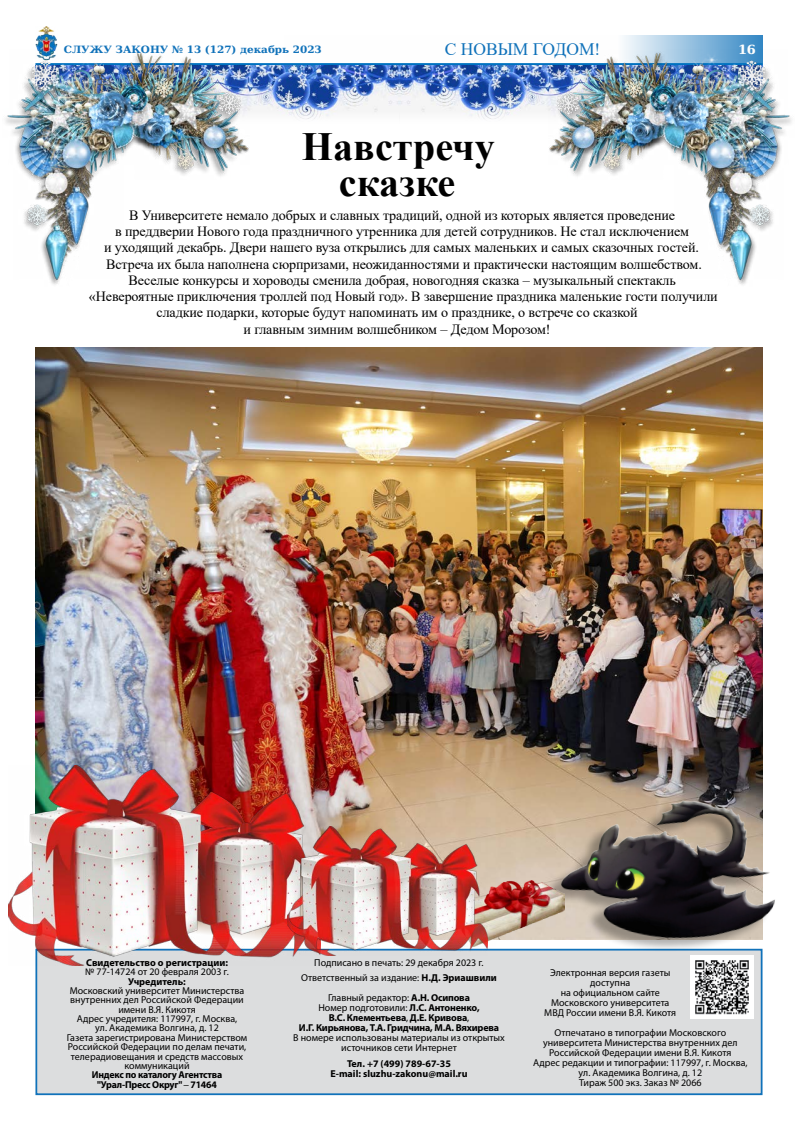
<style>
.page{position:relative;width:798px;height:1134px;background:#fff}
.page>*{position:absolute;margin:0;border:0;box-sizing:border-box;transform-origin:0 0}
.t1{font:700 40px/35px "Times New Roman";color:#000;text-align:center}
.t2{font:17.5px "Times New Roman";color:#1072ba}
.t3{font:14.12px "Times New Roman";letter-spacing:-.01em;color:#000}
.t4{font:700 12.5px "DejaVu Serif";color:#fff;scale:1.04 1}
.t5{font:10px/10px "Myriad Pro";color:#000;text-align:center}
.t6{font:700 10px/10px "Myriad Pro";letter-spacing:-.015em;color:#000;text-align:center}
.t7{font:700 10px "DejaVu Serif";color:#1072ba;scale:1.04 1}
.s1{font-family:"Times New Roman"}
.s2{font-weight:700}
.s3{font-weight:400}
</style>
<div class="page">
<svg style="left:624px;top:35px;width:138px;height:14px;background:#93bfdf"></svg>
<img style="left:35px;top:26px;width:22px;height:23px">
<hr style="left:35px;top:63px;width:727px;height:2px;background:#0072c0">
<div style="left:35px;top:949px;width:727px;height:146px;background:#dcddde;border:2px solid #1072ba"></div>
<img style="left:690px;top:966px;width:63px;height:52px">
<img style="left:35px;top:348px;width:727px;height:533px">
<img style="left:249px;top:65px;width:299px;height:54px">
<img style="left:548px;top:49px;width:244px;height:236px">
<img style="left:5px;top:49px;width:244px;height:236px">
<img style="left:535px;top:756px;width:228px;height:210px">
<svg style="left:554px;top:778px;width:209px;height:8px;background:#7d7066"></svg>
<svg style="left:549px;top:786px;width:226px;height:173px;background:#827b74"></svg>
<img style="left:9px;top:766px;width:312px;height:200px">
<img style="left:487px;top:881px;width:77px;height:65px">
<img style="left:287px;top:827px;width:200px;height:129px">
<p class="t7" style="left:64px;top:41px;width:249px">СЛУЖУ ЗАКОНУ № 13 (127) декабрь 2023</p>
<h2 class="t2" style="left:444px;top:37px;width:157px">С НОВЫМ ГОДОМ!</h2>
<p class="t4" style="left:737px;top:39px;width:19px">16</p>
<h1 class="t1" style="left:302px;top:128px;width:194px">Навстречу сказке</h1>
<h3 class="t3" style="left:129px;top:205px;width:547px">В Университете немало добрых и славных традиций, одной из которых является проведение</h3>
<h3 class="t3" style="left:115px;top:221px;width:575px">в преддверии Нового года праздничного утренника для детей сотрудников. Не стал исключением</h3>
<h3 class="t3" style="left:104px;top:238px;width:596px">и уходящий декабрь. Двери нашего вуза открылись для самых маленьких и самых сказочных гостей.</h3>
<h3 class="t3" style="left:106px;top:254px;width:597px">Встреча их была наполнена сюрпризами, неожиданностями и практически настоящим волшебством.</h3>
<h3 class="t3" style="left:128px;top:270px;width:549px">Веселые конкурсы и хороводы сменила добрая, новогодняя сказка – музыкальный спектакль</h3>
<h3 class="t3" style="left:89px;top:286px;width:630px">«Невероятные приключения троллей под Новый год». В завершение праздника маленькие гости получили</h3>
<h3 class="t3" style="left:156px;top:303px;width:482px">сладкие подарки, которые будут напоминать им о празднике, о встрече со сказкой</h3>
<h3 class="t3" style="left:243px;top:319px;width:308px">и главным зимним волшебником – Дедом Морозом!</h3>
<p class="t6" style="left:86px;top:957px;width:143px">Свидетельство о регистрации:</p>
<p class="t5" style="left:85px;top:967px;width:145px">№ 77-14724 от 20 февраля 2003 г.</p>
<p class="t6" style="left:128px;top:976px;width:59px">Учредитель:</p>
<p class="t5" style="left:67px;top:986px;width:182px;line-height:9.4px">Московский университет Министерства внутренних дел Российской Федерации имени В.Я. Кикотя<br>Адрес учредителя: 117997, г. Москва,<br>ул. Академика Волгина, д. 12<br>Газета зарегистрирована Министерством<br>Российской Федерации по делам печати, телерадиовещания и средств массовых коммуникаций</p>
<p class="t6" style="left:92px;top:1070px;width:132px;line-height:9.4px">Индекс по каталогу Агентства "Урал-Пресс Округ" <span class="s1">‒</span> 71464</p>
<p class="t5" style="left:301px;top:955px;width:197px;line-height:15.4px">Подписано в печать: 29 декабря 2023 г.<br>Ответственный за издание: <span class="s2">Н.Д. Эриашвили</span></p>
<p class="t6" style="left:299px;top:992px;width:202px"><span class="s3">Главный редактор:</span> А.Н. Осипова<br><span class="s3">Номер подготовили:</span> Л.С. Антоненко,<br>В.С. Клементьева<span class="s3">,</span> Д.Е. Кривова<span class="s3">,<br></span>И.Г. Кирьянова, Т.А. Гридчина, М.А. Вяхирева</p>
<p class="t5" style="left:293px;top:1033px;width:213px">В номере использованы материалы из открытых источников сети Интернет</p>
<p class="t6" style="left:330px;top:1058px;width:138px">Тел. +7 (499) 789-67-35<br>Е-mail: sluzhu-zakonu@mail.ru</p>
<p class="t5" style="left:544px;top:967px;width:133px">Электронная версия газеты доступна<br>на официальном сайте<br>Московского университета<br>МВД России имени В.Я. Кикотя</p>
<p class="t5" style="left:533px;top:1027px;width:216px">Отпечатано в типографии Московского университета Министерства внутренних дел Российской Федерации имени В.Я. Кикотя<br>Адрес редакции и типографии: 117997, г. Москва, ул. Академика Волгина, д. 12<br>Тираж 500 экз. Заказ № 2066</p>
</div>
